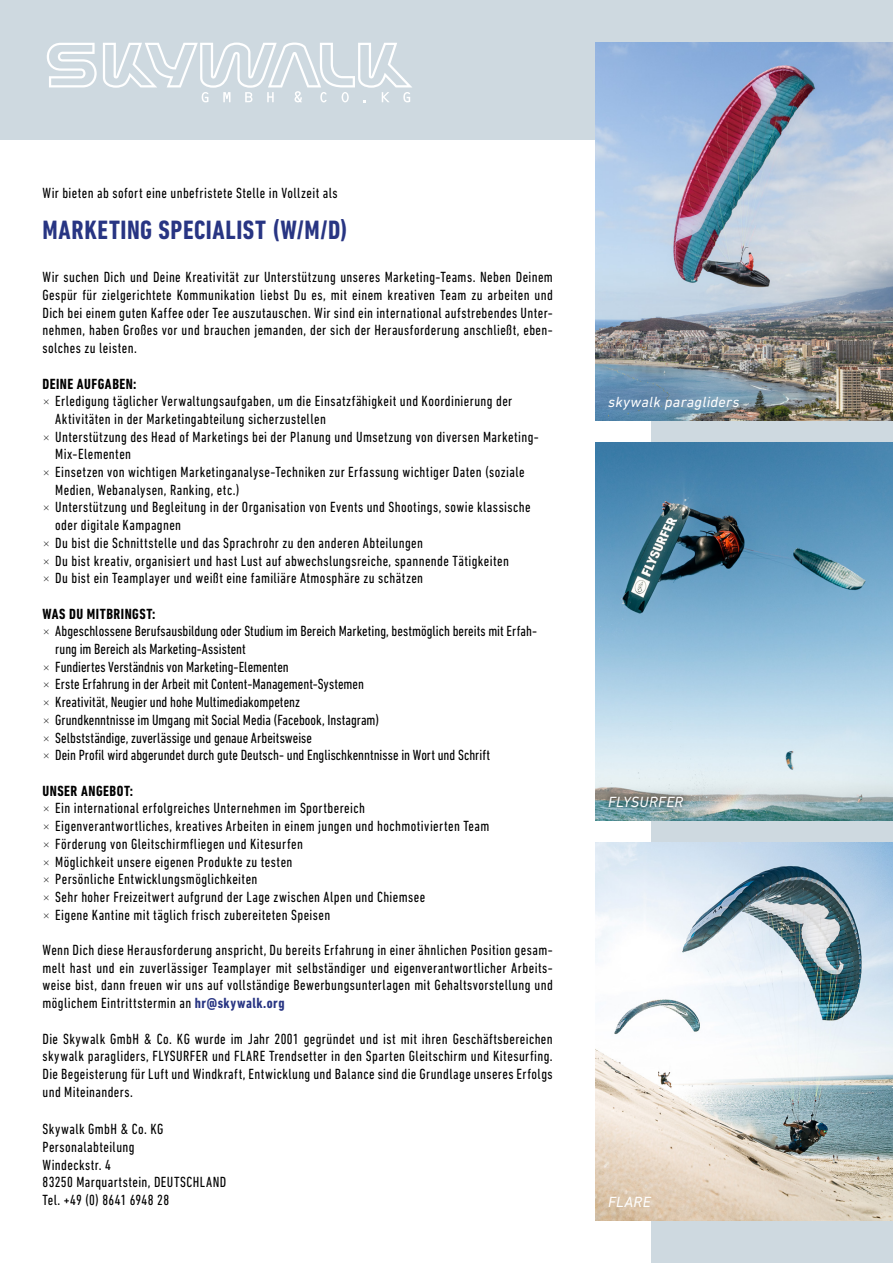
<style>
.page{position:relative;width:893px;height:1263px;background:#ced9e0}
.page>*{position:absolute;margin:0;border:0;box-sizing:border-box;transform-origin:0 0}
.t1{font:700 condensed 27px "DIN Next LT Pro";letter-spacing:.025em;color:#283583}
.t2{font:condensed 15px/17.7px "DIN Next LT Pro";letter-spacing:.025em;color:#000;text-align:justify}
.t3{font:condensed 15px "DIN Next LT Pro";color:#000}
.t4{font:condensed 15px "DIN Next LT Pro";letter-spacing:.005em;color:#000}
.t5{font:italic 15px "DIN Next LT Pro";letter-spacing:.015em;color:#fff}
.t6{font:700 condensed 15px "DIN Next LT Pro";letter-spacing:.03em;color:#000}
.s1{font-weight:200;font-stretch:normal}
.s2{font-weight:700}
.s3{font-weight:700;color:#283583}
</style>
<div class="page">
<div style="left:0;top:140px;width:651px;height:1123px;background:#fff"></div>
<svg style="left:47px;top:43px;width:50px;height:44px"></svg>
<svg style="left:103px;top:43px;width:309px;height:59px"></svg>
<img style="left:595px;top:43px;width:298px;height:378px">
<img style="left:595px;top:842px;width:298px;height:378px">
<img style="left:595px;top:443px;width:298px;height:377px">
<div style="left:604px;top:791px;width:84px;height:21px;background:#000;opacity:.8"></div>
<p class="t2" style="left:43px;top:184px;width:297px">Wir bieten ab sofort eine unbefristete Stelle in Vollzeit als</p>
<h1 class="t1" style="left:43px;top:215px;width:307px">MARKETING SPECIALIST (W/M/D)</h1>
<p class="t2" style="left:43px;top:268px;width:512px">Wir suchen Dich und Deine Kreativität zur Unterstützung unseres Marketing-Teams. Neben Deinem Gespür für zielgerichtete Kommunikation liebst Du es, mit einem kreativen Team zu arbeiten und Dich bei einem guten Kaffee oder Tee auszutauschen. Wir sind ein international aufstrebendes Unter&shy;nehmen, haben Großes vor und brauchen jemanden, der sich der Herausforderung anschließt, eben&shy;solches zu leisten.</p>
<p class="t6" style="left:43px;top:375px;width:96px">DEINE AUFGABEN:</p>
<p class="t2" style="left:43px;top:392px;width:471px"><span class="s1">×</span> Erledigung täglicher Verwaltungsaufgaben, um die Einsatzfähigkeit und Koordinierung der</p>
<p class="t2" style="left:55px;top:410px;width:272px">Aktivitäten in der Marketingabteilung sicherzustellen</p>
<p class="t2" style="left:43px;top:428px;width:498px"><span class="s1">×</span> Unterstützung des Head of Marketings bei der Planung und Umsetzung von diversen Marketing-</p>
<p class="t2" style="left:55px;top:445px;width:77px">Mix-Elementen</p>
<p class="t2" style="left:43px;top:463px;width:484px"><span class="s1">×</span> Einsetzen von wichtigen Marketinganalyse-Techniken zur Erfassung wichtiger Daten (soziale</p>
<p class="t2" style="left:55px;top:481px;width:186px">Medien, Webanalysen, Ranking, etc.)</p>
<p class="t2" style="left:43px;top:498px;width:490px"><span class="s1">×</span> Unterstützung und Begleitung in der Organisation von Events und Shootings, sowie klassische</p>
<p class="t2" style="left:55px;top:516px;width:127px">oder digitale Kampagnen</p>
<p class="t2" style="left:43px;top:534px;width:382px"><span class="s1">×</span> Du bist die Schnittstelle und das Sprachrohr zu den anderen Abteilungen</p>
<p class="t2" style="left:43px;top:551px;width:468px"><span class="s1">×</span> Du bist kreativ, organisiert und hast Lust auf abwechslungsreiche, spannende Tätigkeiten</p>
<p class="t2" style="left:43px;top:569px;width:382px"><span class="s1">×</span> Du bist ein Teamplayer und weißt eine familiäre Atmosphäre zu schätzen</p>
<p class="t6" style="left:43px;top:605px;width:115px">WAS DU MITBRINGST:</p>
<p class="t4" style="left:43px;top:623px;width:496px"><span class="s1">×</span> Abgeschlossene Berufsausbildung oder Studium im Bereich Marketing, bestmöglich bereits mit Erfah-</p>
<p class="t3" style="left:55px;top:640px;width:192px">rung im Bereich als Marketing-Assistent</p>
<p class="t3" style="left:43px;top:658px;width:248px"><span class="s1">×</span> Fundiertes Verständnis von Marketing-Elementen</p>
<p class="t3" style="left:43px;top:676px;width:323px"><span class="s1">×</span> Erste Erfahrung in der Arbeit mit Content-Management-Systemen</p>
<p class="t3" style="left:43px;top:694px;width:259px"><span class="s1">×</span> Kreativität, Neugier und hohe Multimediakompetenz</p>
<p class="t3" style="left:43px;top:711px;width:338px"><span class="s1">×</span> Grundkenntnisse im Umgang mit Social Media (Facebook, Instagram)</p>
<p class="t4" style="left:43px;top:729px;width:271px"><span class="s1">×</span> Selbstständige, zuverlässige und genaue Arbeitsweise</p>
<p class="t4" style="left:43px;top:747px;width:449px"><span class="s1">×</span> Dein Profil wird abgerundet durch gute Deutsch- und Englischkenntnisse in Wort und Schrift</p>
<p class="t2" style="left:43px;top:782px;width:448px;text-align:left"><span class="s2">UNSER ANGEBOT:<br></span><span class="s1">×</span> Ein international erfolgreiches Unternehmen im Sportbereich<br><span class="s1">×</span> Eigenverantwortliches, kreatives Arbeiten in einem jungen und hochmotivierten Team <span class="s1">×</span> Förderung von Gleitschirmfliegen und Kitesurfen<br><span class="s1">×</span> Möglichkeit unsere eigenen Produkte zu testen<br><span class="s1">×</span> Persönliche Entwicklungsmöglichkeiten<br><span class="s1">×</span> Sehr hoher Freizeitwert aufgrund der Lage zwischen Alpen und Chiemsee<br><span class="s1">×</span> Eigene Kantine mit täglich frisch zubereiteten Speisen</p>
<p class="t2" style="left:43px;top:941px;width:512px">Wenn Dich diese Herausforderung anspricht, Du bereits Erfahrung in einer ähnlichen Position gesam&shy;melt hast und ein zuverlässiger Teamplayer mit selbständiger und eigenverantwortlicher Arbeits&shy;weise bist, dann freuen wir uns auf vollständige Bewerbungsunterlagen mit Gehaltsvorstellung und möglichem Eintrittstermin an <span class="s3">hr@skywalk.org</span></p>
<p class="t2" style="left:43px;top:1029px;width:512px">Die Skywalk GmbH &amp; Co. KG wurde im Jahr 2001 gegründet und ist mit ihren Geschäftsbereichen skywalk paragliders, FLYSURFER und FLARE Trendsetter in den Sparten Gleitschirm und Kitesurfing.<br>Die Begeisterung für Luft und Windkraft, Entwicklung und Balance sind die Grundlage unseres Erfolgs und Miteinanders.</p>
<p class="t2" style="left:43px;top:1120px;width:185px;text-align:left">Skywalk GmbH &amp; Co. KG<br>Personalabteilung<br>Windeckstr. 4<br>83250 Marquartstein, DEUTSCHLAND<br>Tel. +49 (0) 8641 6948 28</p>
<p class="t5" style="left:608px;top:393px;width:133px">skywalk paragliders</p>
<p class="t5" style="left:608px;top:793px;width:77px">FLYSURFER</p>
<p class="t5" style="left:608px;top:1193px;width:44px">FLARE</p>
</div>
